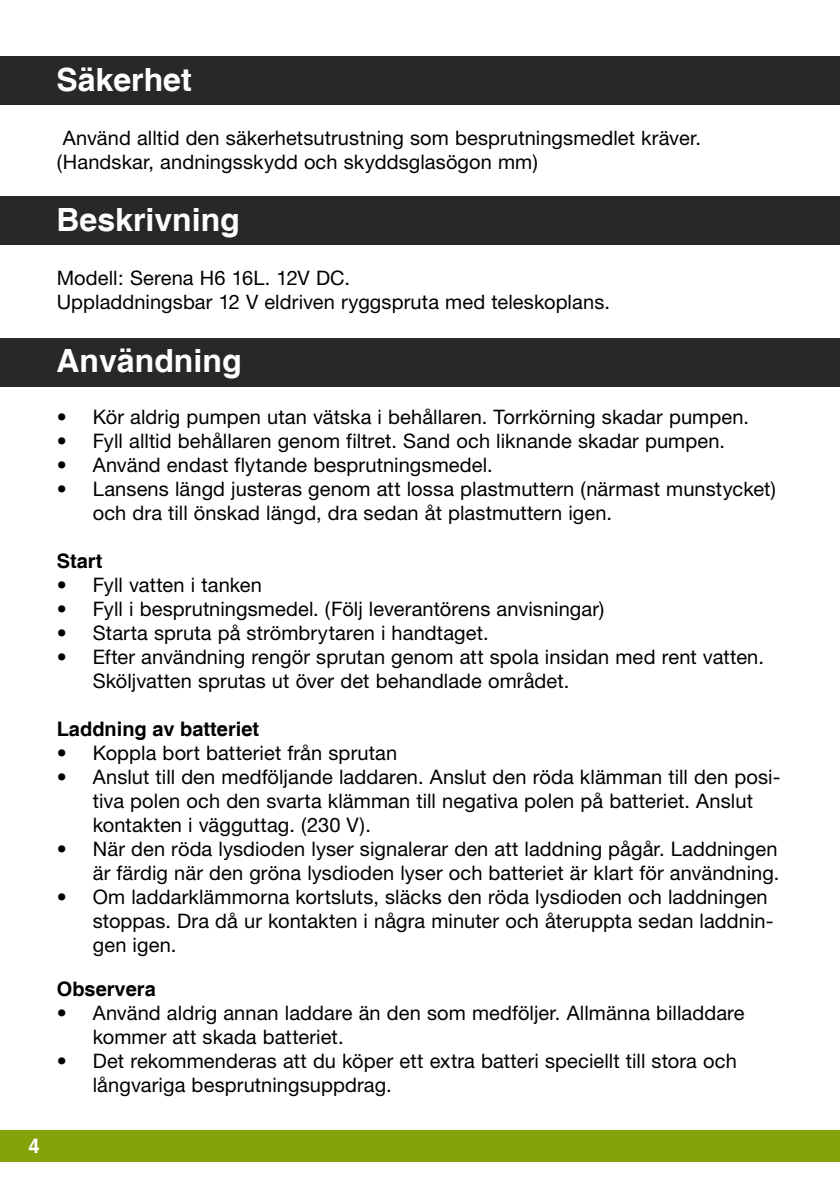
<style>
.page{position:relative;width:840px;height:1191px;background:#fff}
.page>*{position:absolute;margin:0;border:0;box-sizing:border-box;transform-origin:0 0}
.t1{font:700 32px "Helvetica";color:#fff}
.t2{font:20px/24px "Helvetica Neue";letter-spacing:.005em;color:#000}
.t3{font:700 20px "Helvetica";color:#000}
.t4{font:700 20px "Helvetica";color:#fff}
</style>
<div class="page">
<div style="left:0;top:1130px;width:839px;height:32px;background:#86a20b"></div>
<div style="left:0;top:57px;width:839px;height:48px;background:#282829"></div>
<div style="left:0;top:196px;width:839px;height:48px;background:#282829"></div>
<div style="left:0;top:338px;width:839px;height:48px;background:#282829"></div>
<hr style="left:839px;top:57px;width:1px;height:48px;background:#282829">
<hr style="left:839px;top:221px;width:1px;height:48px;background:#282829">
<p class="t4" style="left:28px;top:1133px;width:13px">4</p>
<h1 class="t1" style="left:56px;top:60px;width:137px">Säkerhet</h1>
<p class="t2" style="left:57px;top:125px;width:645px;text-indent:6px">Använd alltid den säkerhetsutrustning som besprutningsmedlet kräver. (Handskar, andningsskydd och skyddsglasögon mm)</p>
<h1 class="t1" style="left:56px;top:200px;width:185px">Beskrivning</h1>
<p class="t2" style="left:57px;top:265px;width:554px">Modell: Serena H6 16L. 12V DC.<br>Uppladdningsbar 12 V eldriven ryggspruta med teleskoplans.</p>
<h1 class="t1" style="left:56px;top:342px;width:186px">Användning</h1>
<p class="t2" style="left:57px;top:404px;width:693px">• Kör aldrig pumpen utan vätska i behållaren. Torrkörning skadar pumpen.</p>
<p class="t2" style="left:57px;top:428px;width:669px">• Fyll alltid behållaren genom filtret. Sand och liknande skadar pumpen.</p>
<p class="t2" style="left:57px;top:452px;width:437px">• Använd endast flytande besprutningsmedel.</p>
<p class="t2" style="left:93px;top:476px;width:684px;text-indent:-36px">• Lansens längd justeras genom att lossa plastmuttern (närmast munstycket) och dra till önskad längd, dra sedan åt plastmuttern igen.</p>
<p class="t3" style="left:57px;top:548px;width:47px">Start</p>
<p class="t2" style="left:57px;top:572px;width:207px">• Fyll vatten i tanken</p>
<p class="t2" style="left:57px;top:596px;width:548px">• Fyll i besprutningsmedel. (Följ leverantörens anvisningar)</p>
<p class="t2" style="left:57px;top:620px;width:433px">• Starta spruta på strömbrytaren i handtaget.</p>
<p class="t2" style="left:93px;top:644px;width:672px;text-indent:-36px">• Efter användning rengör sprutan genom att spola insidan med rent vatten.<br>Sköljvatten sprutas ut över det behandlade området.</p>
<p class="t3" style="left:57px;top:716px;width:204px">Laddning av batteriet</p>
<p class="t2" style="left:57px;top:740px;width:342px">• Koppla bort batteriet från sprutan</p>
<p class="t2" style="left:93px;top:764px;width:688px;text-indent:-36px">• Anslut till den medföljande laddaren. Anslut den röda klämman till den posi&shy;tiva polen och den svarta klämman till negativa polen på batteriet. Anslut kontakten i vägguttag. (230 V).</p>
<p class="t2" style="left:57px;top:836px;width:723px;text-align:right">• När den röda lysdioden lyser signalerar den att laddning pågår. Laddningen är färdig när den gröna lysdioden lyser och batteriet är klart för användning.</p>
<p class="t2" style="left:93px;top:884px;width:682px;text-indent:-36px">• Om laddarklämmorna kortsluts, släcks den röda lysdioden och laddningen stoppas. Dra då ur kontakten i några minuter och återuppta sedan laddnin&shy;gen igen.</p>
<p class="t3" style="left:57px;top:976px;width:100px">Observera</p>
<p class="t2" style="left:93px;top:1000px;width:653px;text-indent:-36px">• Använd aldrig annan laddare än den som medföljer. Allmänna billaddare kommer att skada batteriet.</p>
<p class="t2" style="left:93px;top:1048px;width:645px;text-indent:-36px">• Det rekommenderas att du köper ett extra batteri speciellt till stora och långvariga besprutningsuppdrag.</p>
</div>
